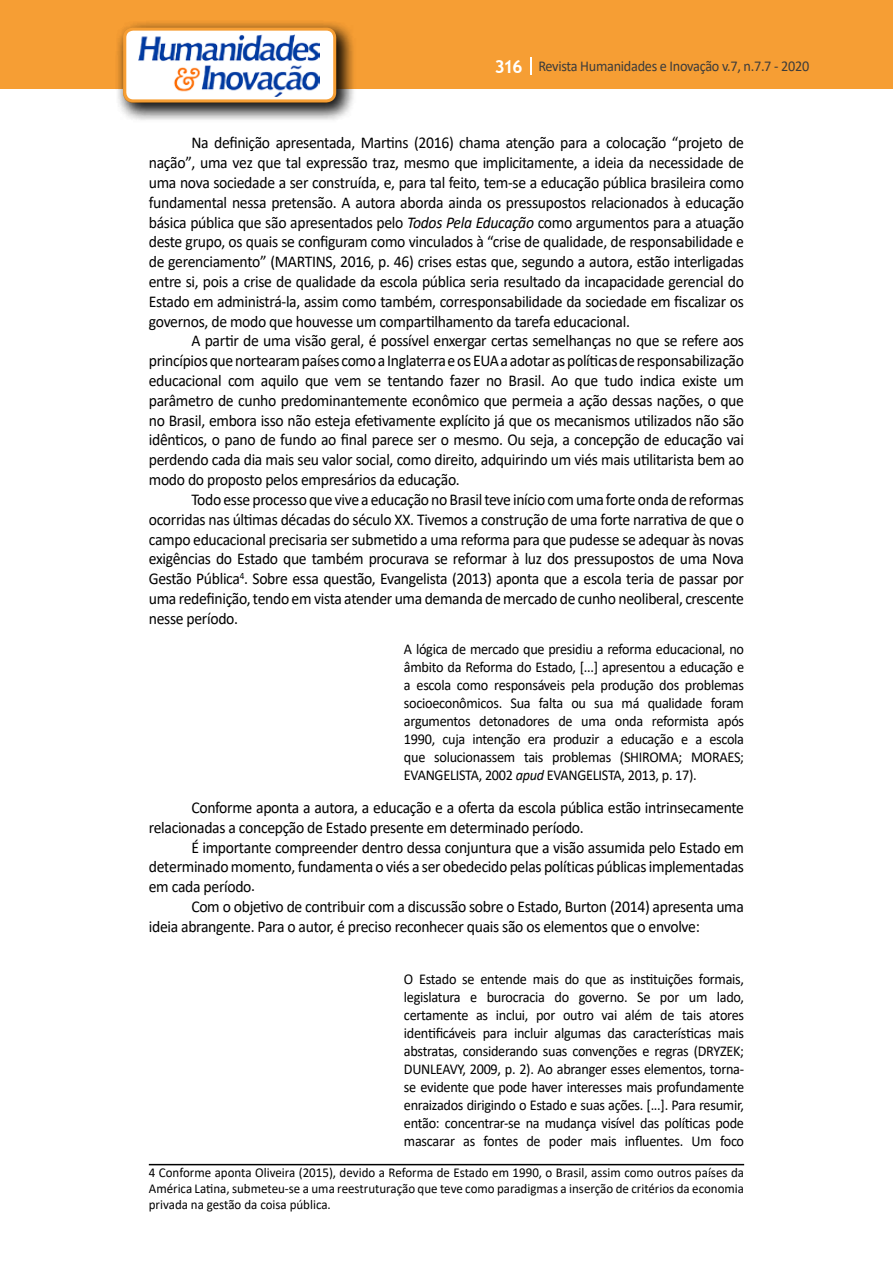
<style>
.page{position:relative;width:893px;height:1263px;background:#fff}
.page>*{position:absolute;margin:0;border:0;box-sizing:border-box;transform-origin:0 0}
.t1{font:16.5px/19.8px "Calibri";letter-spacing:-.02em;color:#000;text-align:justify;scale:.95 1}
.t2{font:15px/18px "Calibri";letter-spacing:-.02em;color:#000;text-align:justify;scale:.95 1}
.t3{font:15px "Calibri";letter-spacing:-.02em;color:#3c3c3b;scale:.95 1}
.t4{font:13.5px/16.2px "Calibri";color:#000;text-align:justify;scale:.96 1}
.s1{font-family:"Trebuchet MS";font-weight:700;font-size:18px;color:#fff}
.s2{font-style:italic}
</style>
<div class="page">
<div style="left:0;top:0;width:893px;height:88px;background:#f69e34"></div>
<svg style="left:530px;top:57px;width:2px;height:18px"></svg>
<div style="left:115px;top:19px;width:241px;height:103px;background:#000;opacity:.75"></div>
<div style="left:125px;top:29px;width:210px;height:72px;background:#fff;border-radius:9px"></div>
<img style="left:139px;top:35px;width:180px;height:62px">
<div style="left:123px;top:28px;width:213px;height:74px;border:3px solid #f69e34;border-radius:9px"></div>
<hr style="left:149px;top:1164px;width:595px;height:1px;background:#000">
<p class="t3" style="left:495px;top:56px;width:333px"><span class="s1">316</span> Revista Humanidades e Inovação v.7, n.7.7 - 2020</p>
<p class="t1" style="left:149px;top:133px;width:628px;text-indent:43px">Na definição apresentada, Martins (2016) chama atenção para a colocação “projeto de nação”, uma vez que tal expressão traz, mesmo que implicitamente, a ideia da necessidade de uma nova sociedade a ser construída, e, para tal feito, tem-se a educação pública brasileira como fundamental nessa pretensão. A autora aborda ainda os pressupostos relacionados à educação básica pública que são apresentados pelo <span class="s2">Todos Pela Educação</span> como argumentos para a atuação deste grupo, os quais se configuram como vinculados à “crise de qualidade, de responsabilidade e de gerenciamento” (MARTINS, 2016, p. 46) crises estas que, segundo a autora, estão interligadas entre si, pois a crise de qualidade da escola pública seria resultado da incapacidade gerencial do Estado em administrá-la, assim como também, corresponsabilidade da sociedade em fiscalizar os governos, de modo que houvesse um compartilhamento da tarefa educacional.</p>
<p class="t1" style="left:149px;top:331px;width:628px;text-indent:43px">A partir de uma visão geral, é possível enxergar certas semelhanças no que se refere aos princípios que nortearam países como a Inglaterra e os EUA a adotar as políticas de responsabilização educacional com aquilo que vem se tentando fazer no Brasil. Ao que tudo indica existe um parâmetro de cunho predominantemente econômico que permeia a ação dessas nações, o que no Brasil, embora isso não esteja efetivamente explícito já que os mecanismos utilizados não são idênticos, o pano de fundo ao final parece ser o mesmo. Ou seja, a concepção de educação vai perdendo cada dia mais seu valor social, como direito, adquirindo um viés mais utilitarista bem ao modo do proposto pelos empresários da educação.</p>
<p class="t1" style="left:149px;top:489px;width:628px;text-indent:43px">Todo esse processo que vive a educação no Brasil teve início com uma forte onda de reformas ocorridas nas últimas décadas do século XX. Tivemos a construção de uma forte narrativa de que o campo educacional precisaria ser submetido a uma reforma para que pudesse se adequar às novas exigências do Estado que também procurava se reformar à luz dos pressupostos de uma Nova Gestão Pública<sup>4</sup>. Sobre essa questão, Evangelista (2013) aponta que a escola teria de passar por uma redefinição, tendo em vista atender uma demanda de mercado de cunho neoliberal, crescente nesse período.</p>
<p class="t2" style="left:404px;top:640px;width:360px">A lógica de mercado que presidiu a reforma educacional, no âmbito da Reforma do Estado, [...] apresentou a educação e a escola como responsáveis pela produção dos problemas socioeconômicos. Sua falta ou sua má qualidade foram argumentos detonadores de uma onda reformista após 1990, cuja intenção era produzir a educação e a escola que solucionassem tais problemas (SHIROMA; MORAES; EVANGELISTA, 2002 <span class="s2">apud</span> EVANGELISTA, 2013, p. 17).</p>
<p class="t1" style="left:149px;top:797px;width:628px;text-indent:43px">Conforme aponta a autora, a educação e a oferta da escola pública estão intrinsecamente relacionadas a concepção de Estado presente em determinado período.</p>
<p class="t1" style="left:149px;top:837px;width:628px;text-indent:43px">É importante compreender dentro dessa conjuntura que a visão assumida pelo Estado em determinado momento, fundamenta o viés a ser obedecido pelas políticas públicas implementadas em cada período.</p>
<p class="t1" style="left:149px;top:896px;width:628px;text-indent:43px">Com o objetivo de contribuir com a discussão sobre o Estado, Burton (2014) apresenta uma ideia abrangente. Para o autor, é preciso reconhecer quais são os elementos que o envolve:</p>
<p class="t2" style="left:404px;top:970px;width:360px">O Estado se entende mais do que as instituições formais, legislatura e burocracia do governo. Se por um lado, certamente as inclui, por outro vai além de tais atores identificáveis para incluir algumas das características mais abstratas, considerando suas convenções e regras (DRYZEK; DUNLEAVY, 2009, p. 2). Ao abranger esses elementos, torna&shy;se evidente que pode haver interesses mais profundamente enraizados dirigindo o Estado e suas ações. [...]. Para resumir, então: concentrar-se na mudança visível das políticas pode mascarar as fontes de poder mais influentes. Um foco</p>
<p class="t4" style="left:149px;top:1164px;width:621px">4 Conforme aponta Oliveira (2015), devido a Reforma de Estado em 1990, o Brasil, assim como outros países da América Latina, submeteu-se a uma reestruturação que teve como paradigmas a inserção de critérios da economia privada na gestão da coisa pública.</p>
</div>
